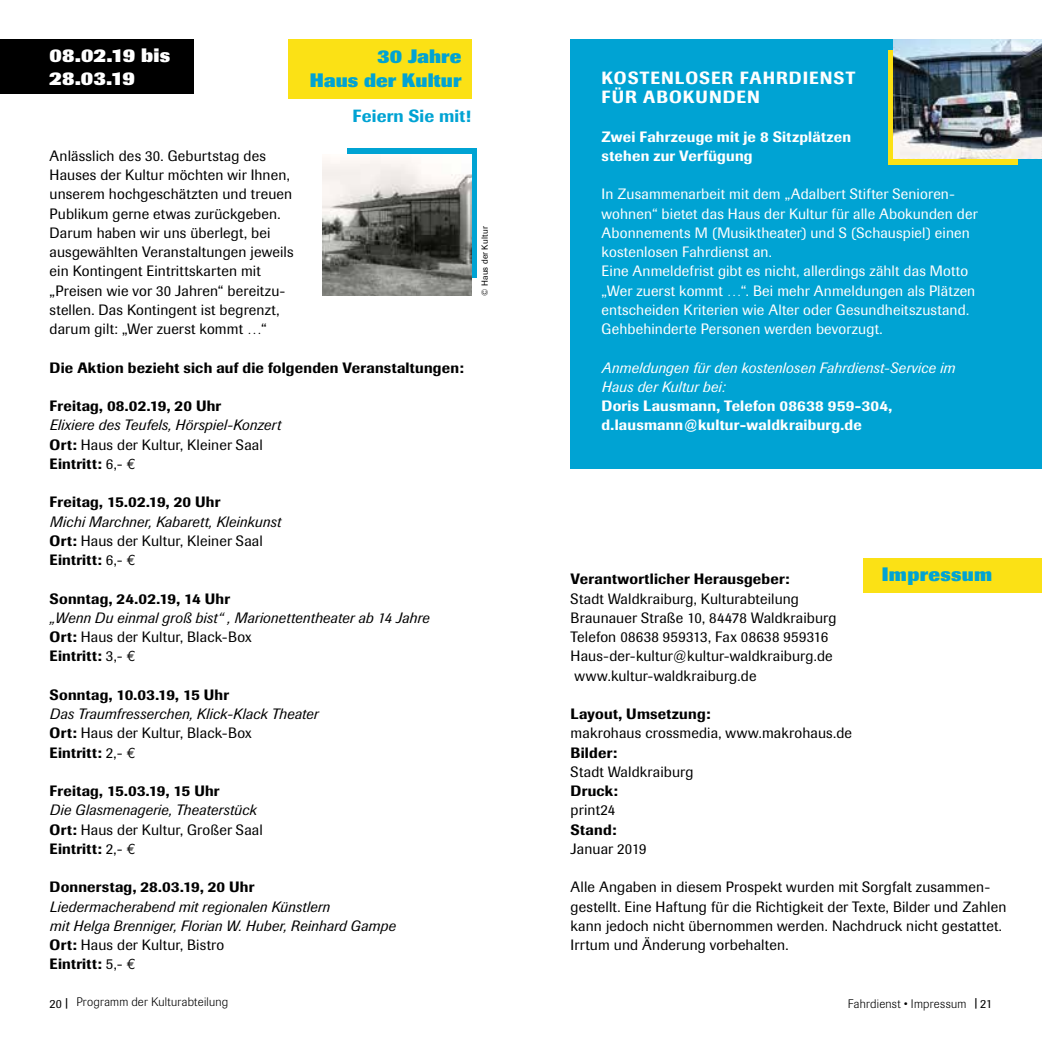
<style>
.page{position:relative;width:1042px;height:1042px;background:#fff}
.page>*{position:absolute;margin:0;border:0;box-sizing:border-box;transform-origin:0 0}
.t1{font:800 19.25px/23.1px "Imago";letter-spacing:.01em;color:#00a3d3;text-align:right}
.t2{font:800 19.25px/23.1px "Imago";letter-spacing:.01em;color:#fff}
.t3{font:500 17.5px/19.2px "Imago";letter-spacing:.055em;color:#fff}
.t4{font:500 17.5px "Imago";letter-spacing:.01em;color:#00a3d3}
.t5{font:14.88px/19.2px "Imago";letter-spacing:.01em;color:#000}
.t6{font:italic 14.88px/19.2px "Imago";letter-spacing:.015em;color:#000}
.t7{font:14.88px/19.2px "Imago";letter-spacing:.01em;color:#fff}
.t8{font:500 14.88px "Imago";letter-spacing:.015em;color:#000}
.t9{font:500 14.88px/19.2px "Imago";letter-spacing:.015em;color:#fff}
.t10{font:italic 14.88px/19.2px "Imago";letter-spacing:.015em;color:#fff}
.t11{font:300 12.25px "Imago";letter-spacing:.02em;color:#000}
.t12{font:12.25px "Imago";color:#000}
.t13{font:8.75px "Imago";letter-spacing:.02em;color:#000}
.s1{font-weight:500;font-style:normal}
.s2{font-style:normal}
.s3{font-family:"Euro Mono";font-style:normal}
.s4{font-weight:500;font-size:10.5px}
.s5{font-weight:400}
</style>
<div class="page">
<div style="left:570px;top:40px;width:472px;height:429px;background:#00a3d3"></div>
<div style="left:888px;top:51px;width:129px;height:114px;background:#fbe115"></div>
<img style="left:893px;top:40px;width:149px;height:118px">
<div style="left:863px;top:558px;width:179px;height:34px;background:#fbe115"></div>
<div style="left:347px;top:149px;width:129px;height:129px;background:#00a3d3"></div>
<img style="left:322px;top:154px;width:149px;height:142px">
<div style="left:288px;top:40px;width:183px;height:59px;background:#fbe115"></div>
<div style="left:0;top:40px;width:193px;height:54px;background:#000"></div>
<p class="t2" style="left:50px;top:44px;width:122px">08.02.19 bis<br>28.03.19</p>
<p class="t1" style="left:310px;top:45px;width:153px">30 Jahre<br>Haus der Kultur</p>
<p class="t4" style="left:353px;top:106px;width:120px">Feiern Sie mit!</p>
<p class="t5" style="left:50px;top:146px;width:245px">Anlässlich des 30. Geburtstag des Hauses der Kultur möchten wir Ihnen, unserem hochgeschätzten und treuen Publikum gerne etwas zurückgeben.<br>Darum haben wir uns überlegt, bei ausgewählten Veranstaltungen jeweils ein Kontingent Eintrittskarten mit „Preisen wie vor 30 Jahren“ bereitzu&shy;stellen. Das Kontingent ist begrenzt, darum gilt: „Wer zuerst kommt …“</p>
<p class="t8" style="left:50px;top:358px;width:416px">Die Aktion bezieht sich auf die folgenden Veranstaltungen:</p>
<p class="t8" style="left:50px;top:397px;width:173px">Freitag, 08.02.19, 20 Uhr</p>
<p class="t6" style="left:50px;top:416px;width:233px">Elixiere des Teufels, Hörspiel-Konzert<br><span class="s1">Ort:</span> <span class="s2">Haus der Kultur, Kleiner Saal<br></span><span class="s1">Eintritt:</span> <span class="s2">6,-</span> <span class="s3">€</span></p>
<p class="t8" style="left:50px;top:493px;width:172px">Freitag, 15.02.19, 20 Uhr</p>
<p class="t6" style="left:50px;top:512px;width:233px">Michi Marchner, Kabarett, Kleinkunst<br><span class="s1">Ort:</span> <span class="s2">Haus der Kultur, Kleiner Saal<br></span><span class="s1">Eintritt:</span> <span class="s2">6,-</span> <span class="s3">€</span></p>
<p class="t8" style="left:50px;top:589px;width:182px">Sonntag, 24.02.19, 14 Uhr</p>
<p class="t6" style="left:50px;top:608px;width:381px">„Wenn Du einmal groß bist“ , Marionettentheater ab 14 Jahre<br><span class="s1">Ort:</span> <span class="s2">Haus der Kultur, Black-Box<br></span><span class="s1">Eintritt:</span> <span class="s2">3,-</span> <span class="s3">€</span></p>
<p class="t8" style="left:50px;top:685px;width:181px">Sonntag, 10.03.19, 15 Uhr</p>
<p class="t6" style="left:50px;top:704px;width:270px">Das Traumfresserchen, Klick-Klack Theater<br><span class="s1">Ort:</span> <span class="s2">Haus der Kultur, Black-Box<br></span><span class="s1">Eintritt:</span> <span class="s2">2,-</span> <span class="s3">€</span></p>
<p class="t8" style="left:50px;top:782px;width:171px">Freitag, 15.03.19, 15 Uhr</p>
<p class="t6" style="left:50px;top:801px;width:215px">Die Glasmenagerie, Theaterstück<br><span class="s1">Ort:</span> <span class="s2">Haus der Kultur, Großer Saal<br></span><span class="s1">Eintritt:</span> <span class="s2">2,-</span> <span class="s3">€</span></p>
<p class="t8" style="left:50px;top:878px;width:206px">Donnerstag, 28.03.19, 20 Uhr</p>
<p class="t6" style="left:50px;top:897px;width:347px">Liedermacherabend mit regionalen Künstlern<br>mit Helga Brenniger, Florian W. Huber, Reinhard Gampe <span class="s1">Ort:</span> <span class="s2">Haus der Kultur, Bistro<br></span><span class="s1">Eintritt:</span> <span class="s2">5,-</span> <span class="s3">€</span></p>
<p class="t13" style="left:480px;top:296px;width:71px;rotate:-90deg">© Haus der Kultur</p>
<p class="t3" style="left:601px;top:68px;width:255px">KOSTENLOSER FAHRDIENST<br>FÜR ABOKUNDEN</p>
<p class="t9" style="left:601px;top:127px;width:251px">Zwei Fahrzeuge mit je 8 Sitzplätzen stehen zur Verfügung</p>
<p class="t7" style="left:601px;top:185px;width:377px">In Zusammenarbeit mit dem „Adalbert Stifter Senioren&shy;wohnen“ bietet das Haus der Kultur für alle Abokunden der Abonnements M (Musiktheater) und S (Schauspiel) einen kostenlosen Fahrdienst an.<br>Eine Anmeldefrist gibt es nicht, allerdings zählt das Motto „Wer zuerst kommt …“. Bei mehr Anmeldungen als Plätzen entscheiden Kriterien wie Alter oder Gesundheitszustand.<br>Gehbehinderte Personen werden bevorzugt.</p>
<p class="t10" style="left:601px;top:358px;width:355px">Anmeldungen für den kostenlosen Fahrdienst-Service im<br>Haus der Kultur bei:</p>
<p class="t9" style="left:601px;top:396px;width:292px">Doris Lausmann, Telefon 08638 959-304, d.lausmann@kultur-waldkraiburg.de</p>
<p class="t1" style="left:882px;top:563px;width:112px">Impressum</p>
<p class="t8" style="left:570px;top:570px;width:220px">Verantwortlicher Herausgeber:</p>
<p class="t5" style="left:570px;top:589px;width:267px">Stadt Waldkraiburg, Kulturabteilung Braunauer Straße 10, 84478 Waldkraiburg Telefon 08638 959313, Fax 08638 959316<br>Haus-der-kultur@kultur-waldkraiburg.de www.kultur-waldkraiburg.de</p>
<p class="t8" style="left:570px;top:705px;width:141px">Layout, Umsetzung:</p>
<p class="t5" style="left:570px;top:724px;width:283px">makrohaus crossmedia, www.makrohaus.de</p>
<p class="t8" style="left:570px;top:743px;width:48px">Bilder:</p>
<p class="t5" style="left:570px;top:762px;width:124px">Stadt Waldkraiburg</p>
<p class="t8" style="left:570px;top:782px;width:49px">Druck:</p>
<p class="t5" style="left:570px;top:801px;width:46px">print24</p>
<p class="t8" style="left:570px;top:820px;width:48px">Stand:</p>
<p class="t5" style="left:570px;top:839px;width:77px">Januar 2019</p>
<p class="t5" style="left:570px;top:878px;width:437px">Alle Angaben in diesem Prospekt wurden mit Sorgfalt zusammen&shy;gestellt. Eine Haftung für die Richtigkeit der Texte, Bilder und Zahlen kann jedoch nicht übernommen werden. Nachdruck nicht gestattet.<br>Irrtum und Änderung vorbehalten.</p>
<p class="t11" style="left:65px;top:995px;width:164px"><span class="s4">|</span> Programm der Kulturabteilung</p>
<p class="t12" style="left:50px;top:996px;width:14px">20</p>
<p class="t11" style="left:848px;top:997px;width:146px">Fahrdienst • Impressum <span class="s4">|</span> <span class="s5">21</span></p>
</div>
